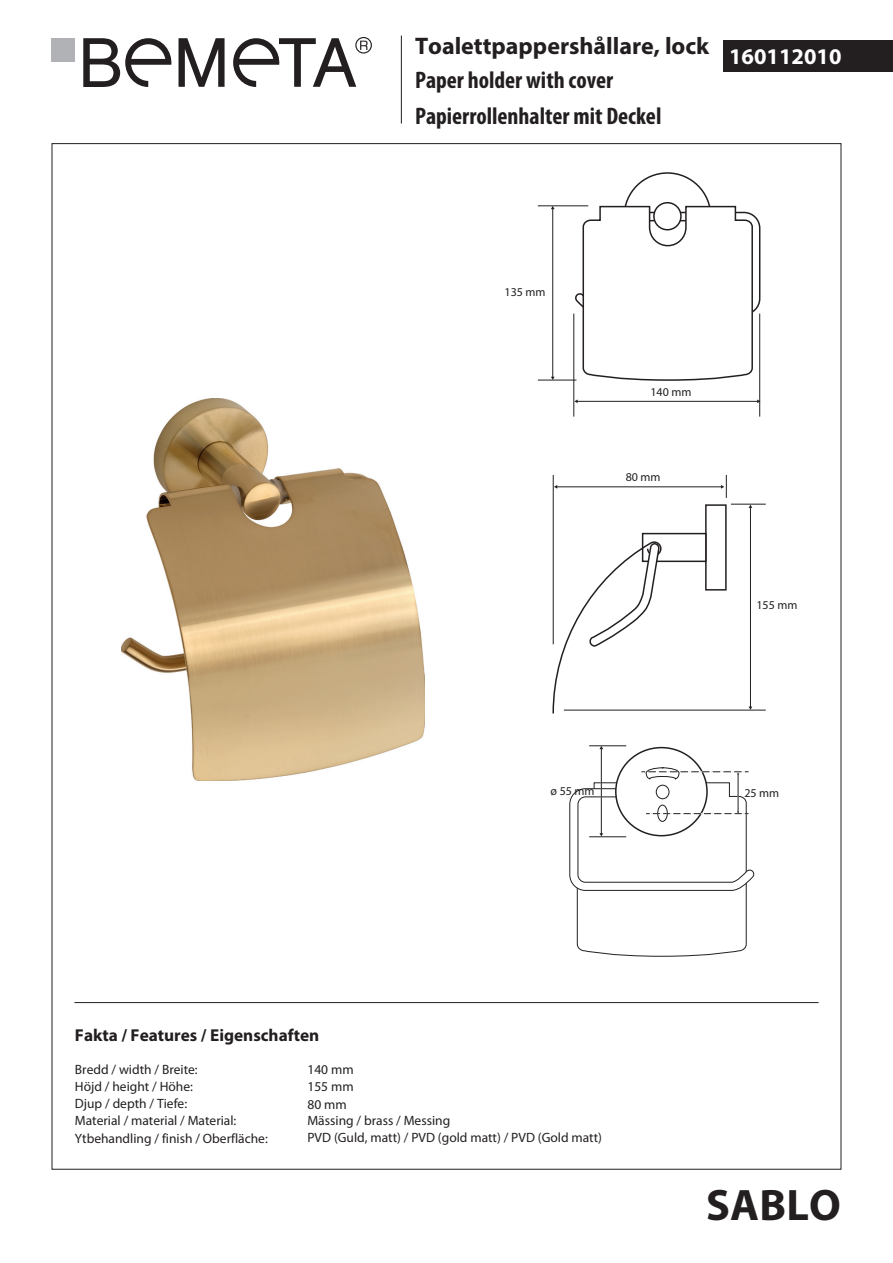
<style>
.page{position:relative;width:893px;height:1263px;background:#fff}
.page>*{position:absolute;margin:0;border:0;box-sizing:border-box;transform-origin:0 0}
.t1{font:700 44.25px "Myriad Pro";letter-spacing:.005em;color:#231f20}
.t2{font:700 condensed 24px/36px "Myriad Pro";color:#231f20}
.t3{font:700 24px "Myriad Pro";color:#231f20}
.t4{font:700 22.5px "Myriad Pro";color:#fff}
.t5{font:700 17.25px "Myriad Pro";color:#231f20}
.t6{font:13.5px/17.2px "Myriad Pro";color:#231f20}
.t7{font:12px "Myriad Pro";color:#231f20}
</style>
<div class="page">
<img style="left:121px;top:399px;width:304px;height:382px">
<div style="left:724px;top:40px;width:169px;height:32px;background:#231f20"></div>
<svg style="left:179px;top:38px;width:46px;height:49px"></svg>
<svg style="left:83px;top:38px;width:89px;height:49px"></svg>
<div style="left:51px;top:38px;width:24px;height:24px;background:#b1b2b6"></div>
<svg style="left:233px;top:37px;width:139px;height:50px"></svg>
<hr style="left:401px;top:36px;width:1px;height:88px;background:#231f20">
<hr style="left:750px;top:507px;width:1px;height:200px;background:#231f20">
<hr style="left:564px;top:710px;width:202px;height:1px;background:#231f20">
<hr style="left:731px;top:504px;width:35px;height:1px;background:#231f20">
<hr style="left:553px;top:475px;width:1px;height:169px;background:#231f20">
<hr style="left:557px;top:487px;width:165px;height:1px;background:#231f20">
<svg style="left:721px;top:475px;width:6px;height:23px"></svg>
<div style="left:705px;top:504px;width:22px;height:87px;background:#fff;border:2px solid #231f20"></div>
<div style="left:642px;top:533px;width:65px;height:29px;background:#fff;border:2px solid #231f20"></div>
<svg style="left:552px;top:540px;width:110px;height:174px"></svg>
<hr style="left:577px;top:401px;width:181px;height:1px;background:#231f20">
<hr style="left:574px;top:314px;width:1px;height:103px;background:#231f20">
<hr style="left:759px;top:314px;width:1px;height:103px;background:#231f20">
<hr style="left:552px;top:209px;width:1px;height:168px;background:#231f20">
<hr style="left:538px;top:206px;width:50px;height:1px;background:#231f20">
<hr style="left:538px;top:380px;width:38px;height:1px;background:#231f20">
<svg style="left:573px;top:205px;width:188px;height:177px"></svg>
<div style="left:654px;top:203px;width:27px;height:27px;background:#fff;border-radius:50%"></div>
<div style="left:653px;top:202px;width:29px;height:28px;border:2px solid #231f20;border-radius:50%"></div>
<hr style="left:601px;top:748px;width:1px;height:86px;background:#231f20">
<hr style="left:589px;top:745px;width:37px;height:1px;background:#231f20">
<svg style="left:569px;top:767px;width:186px;height:190px"></svg>
<hr style="left:74px;top:1002px;width:745px;height:1px;background:#231f20">
<h2 class="t3" style="left:415px;top:30px;width:296px">Toalettpappershållare, lock</h2>
<h2 class="t2" style="left:415px;top:61px;width:248px">Paper holder with cover<br>Papierrollenhalter mit Deckel</h2>
<h3 class="t4" style="left:729px;top:42px;width:114px">160112010</h3>
<p class="t7" style="left:505px;top:285px;width:43px">135 mm</p>
<p class="t7" style="left:650px;top:385px;width:43px">140 mm</p>
<p class="t7" style="left:626px;top:470px;width:36px">80 mm</p>
<p class="t7" style="left:756px;top:597px;width:43px">155 mm</p>
<p class="t7" style="left:551px;top:784px;width:46px">ø 55 mm</p>
<p class="t7" style="left:744px;top:785px;width:36px">25 mm</p>
<p class="t5" style="left:75px;top:1023px;width:246px">Fakta / Features / Eigenschaften</p>
<p class="t6" style="left:75px;top:1060px;width:194px">Bredd / width / Breite:<br>Höjd / height / Höhe:<br>Djup / depth / Tiefe:<br>Material / material / Material:<br>Ytbehandling / finish / Oberfläche:</p>
<p class="t6" style="left:307px;top:1061px;width:296px">140 mm<br>155 mm<br>80 mm<br>Mässing / brass / Messing<br>PVD (Guld, matt) / PVD (gold matt) / PVD (Gold matt)</p>
<h1 class="t1" style="left:706px;top:1176px;width:136px">SABLO</h1>
</div>
